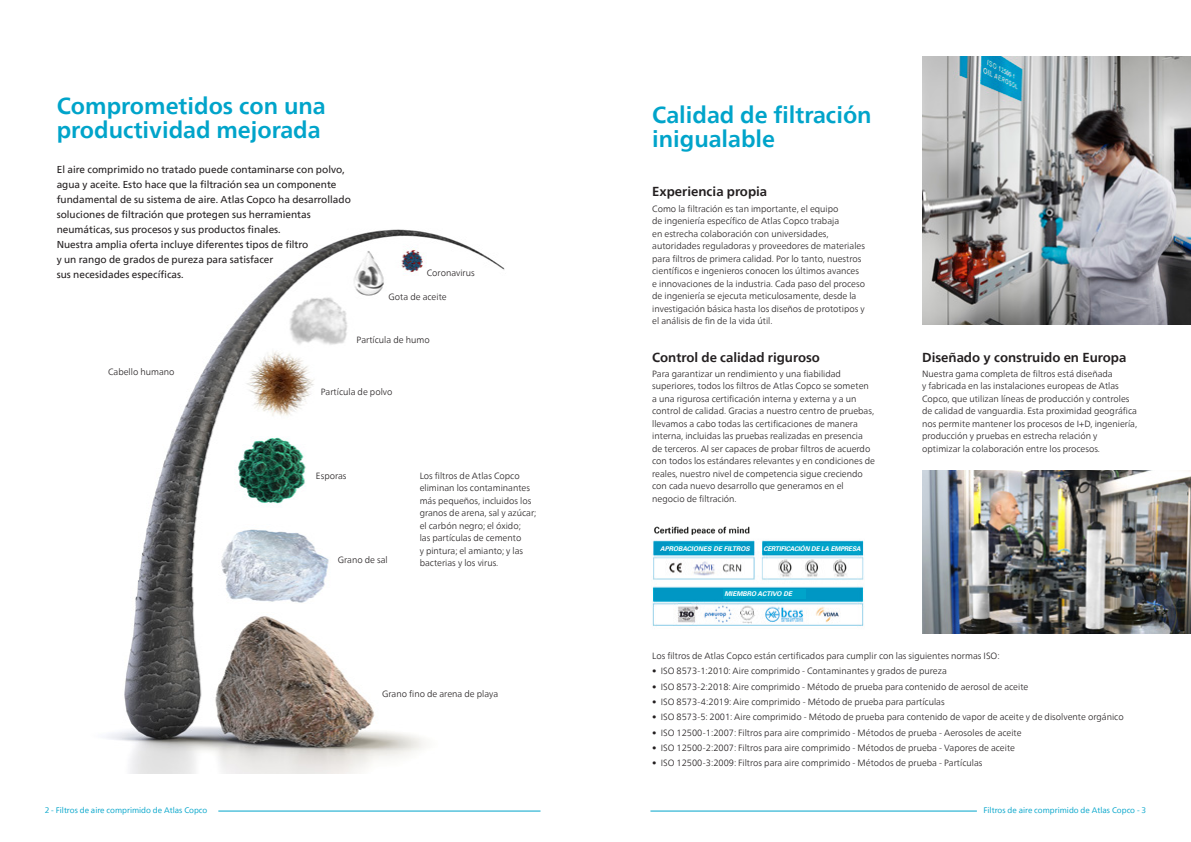
<style>
.page{position:relative;width:1191px;height:842px;background:#fff}
.page>*{position:absolute;margin:0;border:0;box-sizing:border-box;transform-origin:0 0}
.t1{font:700 23px/24px "Neue Frutiger World";color:#00a4ca}
.t2{font:700 13px "Neue Frutiger World";color:#231f20}
.t3{font:10px/15px "Neue Frutiger World";color:#231f20}
.t4{font:300 9px/12.5px "Neue Frutiger World";color:#231f20}
.t5{font:8px "Neue Frutiger World";color:#00a4ca}
.t6{font:italic 700 6.5px "Univers LT Std";letter-spacing:-.01em;color:#fff}
</style>
<div class="page">
<hr style="left:218px;top:811px;width:322px;height:1px;background:#00a4ca">
<hr style="left:650px;top:811px;width:327px;height:1px;background:#00a4ca">
<img style="left:106px;top:229px;width:399px;height:545px">
<img style="left:652px;top:526px;width:212px;height:100px">
<img style="left:922px;top:57px;width:269px;height:267px">
<img style="left:922px;top:471px;width:269px;height:162px">
<div style="left:670px;top:544px;width:70px;height:9px;background:#00a4ca"></div>
<div style="left:767px;top:543px;width:93px;height:10px;background:#00a4ca"></div>
<div style="left:723px;top:589px;width:82px;height:9px;background:#00a4ca"></div>
<h1 class="t1" style="left:57px;top:94px;width:270px">Comprometidos con una productividad mejorada</h1>
<p class="t3" style="left:57px;top:162px;width:296px">El aire comprimido no tratado puede contaminarse con polvo, agua y aceite. Esto hace que la filtración sea un componente fundamental de su sistema de aire. Atlas Copco ha desarrollado soluciones de filtración que protegen sus herramientas neumáticas, sus procesos y sus productos finales.<br>Nuestra amplia oferta incluye diferentes tipos de filtro<br>y un rango de grados de pureza para satisfacer<br>sus necesidades específicas.</p>
<p class="t4" style="left:427px;top:267px;width:49px">Coronavirus</p>
<p class="t4" style="left:388px;top:291px;width:60px">Gota de aceite</p>
<p class="t4" style="left:108px;top:366px;width:68px">Cabello humano</p>
<p class="t4" style="left:356px;top:333px;width:75px">Partícula de humo</p>
<p class="t4" style="left:321px;top:385px;width:73px">Partícula de polvo</p>
<p class="t4" style="left:316px;top:469px;width:32px">Esporas</p>
<p class="t4" style="left:338px;top:554px;width:52px">Grano de sal</p>
<p class="t4" style="left:420px;top:469px;width:118px">Los filtros de Atlas Copco eliminan los contaminantes más pequeños, incluidos los granos de arena, sal y azúcar; el carbón negro; el óxido;<br>las partículas de cemento<br>y pintura; el amianto; y las bacterias y los virus.</p>
<p class="t4" style="left:382px;top:688px;width:118px">Grano fino de arena de playa</p>
<h1 class="t1" style="left:652px;top:102px;width:221px">Calidad de filtración inigualable</h1>
<h2 class="t2" style="left:652px;top:180px;width:116px">Experiencia propia</h2>
<p class="t4" style="left:652px;top:202px;width:214px">Como la filtración es tan importante, el equipo<br>de ingeniería específico de Atlas Copco trabaja<br>en estrecha colaboración con universidades, autoridades reguladoras y proveedores de materiales para filtros de primera calidad. Por lo tanto, nuestros científicos e ingenieros conocen los últimos avances e innovaciones de la industria. Cada paso del proceso de ingeniería se ejecuta meticulosamente, desde la investigación básica hasta los diseños de prototipos y el análisis de fin de la vida útil.</p>
<h2 class="t2" style="left:652px;top:346px;width:169px">Control de calidad riguroso</h2>
<p class="t4" style="left:652px;top:368px;width:224px">Para garantizar un rendimiento y una fiabilidad superiores, todos los filtros de Atlas Copco se someten a una rigurosa certificación interna y externa y a un control de calidad. Gracias a nuestro centro de pruebas, llevamos a cabo todas las certificaciones de manera interna, incluidas las pruebas realizadas en presencia de terceros. Al ser capaces de probar filtros de acuerdo con todos los estándares relevantes y en condiciones de reales, nuestro nivel de competencia sigue creciendo con cada nuevo desarrollo que generamos en el negocio de filtración.</p>
<p class="t6" style="left:660px;top:544px;width:91px">APROBACIONES DE FILTROS</p>
<p class="t6" style="left:763px;top:544px;width:99px">CERTIFICACIÓN DE LA EMPRESA</p>
<p class="t6" style="left:724px;top:590px;width:69px">MIEMBRO ACTIVO DE</p>
<h2 class="t2" style="left:922px;top:346px;width:205px">Diseñado y construido en Europa</h2>
<p class="t4" style="left:922px;top:368px;width:216px">Nuestra gama completa de filtros está diseñada<br>y fabricada en las instalaciones europeas de Atlas Copco, que utilizan líneas de producción y controles de calidad de vanguardia. Esta proximidad geográfica nos permite mantener los procesos de I+D, ingeniería, producción y pruebas en estrecha relación y optimizar la colaboración entre los procesos.</p>
<p class="t4" style="left:652px;top:650px;width:349px">Los filtros de Atlas Copco están certificados para cumplir con las siguientes normas ISO:</p>
<p class="t4" style="left:652px;top:665px;width:296px">• ISO 8573-1:2010: Aire comprimido - Contaminantes y grados de pureza</p>
<p class="t4" style="left:652px;top:680px;width:378px">• ISO 8573-2:2018: Aire comprimido - Método de prueba para contenido de aerosol de aceite</p>
<p class="t4" style="left:652px;top:696px;width:294px">• ISO 8573-4:2019: Aire comprimido - Método de prueba para partículas</p>
<p class="t4" style="left:652px;top:711px;width:473px">• ISO 8573-5: 2001: Aire comprimido - Método de prueba para contenido de vapor de aceite y de disolvente orgánico</p>
<p class="t4" style="left:652px;top:726px;width:371px">• ISO 12500-1:2007: Filtros para aire comprimido - Métodos de prueba - Aerosoles de aceite</p>
<p class="t4" style="left:652px;top:742px;width:364px">• ISO 12500-2:2007: Filtros para aire comprimido - Métodos de prueba - Vapores de aceite</p>
<p class="t4" style="left:652px;top:757px;width:332px">• ISO 12500-3:2009: Filtros para aire comprimido - Métodos de prueba - Partículas</p>
<p class="t5" style="left:45px;top:804px;width:164px">2 - Filtros de aire comprimido de Atlas Copco</p>
<p class="t5" style="left:983px;top:804px;width:164px">Filtros de aire comprimido de Atlas Copco - 3</p>
</div>
